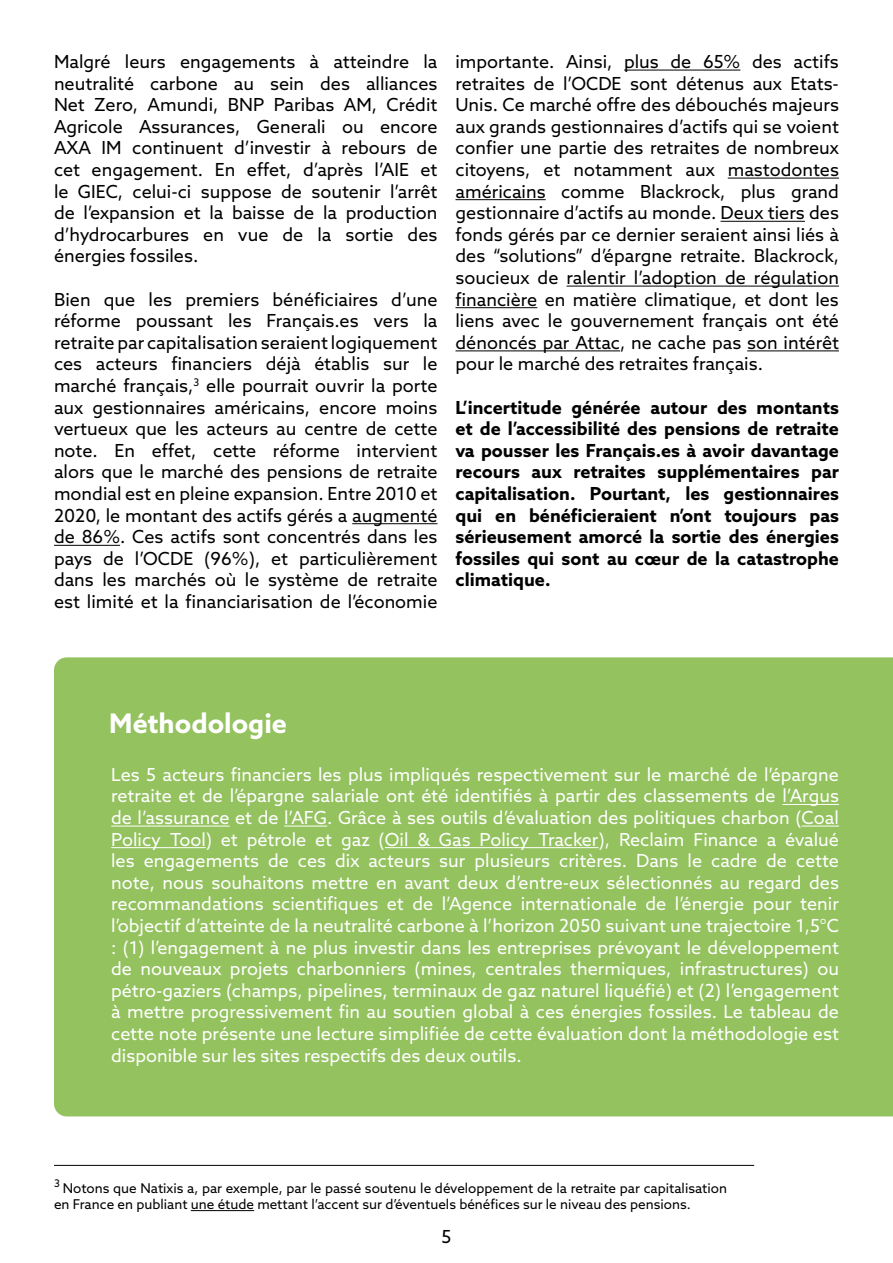
<style>
.page{position:relative;width:893px;height:1263px;background:#fff}
.page>*{position:absolute;margin:0;border:0;box-sizing:border-box;transform-origin:0 0}
.t1{font:700 27px "Azo Sans";color:#fff}
.t2{font:18px/21.6px "Azo Sans";color:#000;text-align:justify}
.t3{font:18px/21.6px "Azo Sans";color:#fff;text-align:justify}
.t4{font:700 18px/21.6px "Azo Sans";color:#000;text-align:justify}
.t5{font:13.5px/16.2px "Azo Sans";color:#000}
</style>
<div class="page">
<div style="left:54px;top:657px;width:839px;height:459px;background:#93c25e"></div>
<hr style="left:782px;top:804px;width:57px;height:1px;background:#fff">
<hr style="left:111px;top:826px;width:119px;height:1px;background:#fff">
<hr style="left:284px;top:826px;width:43px;height:1px;background:#fff">
<hr style="left:802px;top:826px;width:37px;height:1px;background:#fff">
<hr style="left:111px;top:847px;width:95px;height:1px;background:#fff">
<hr style="left:385px;top:847px;width:213px;height:1px;background:#fff">
<hr style="left:191px;top:1210px;width:63px;height:1px;background:#000">
<hr style="left:54px;top:1165px;width:700px;height:1px;background:#000">
<hr style="left:352px;top:523px;width:85px;height:1px;background:#000">
<hr style="left:54px;top:545px;width:66px;height:1px;background:#000">
<hr style="left:624px;top:70px;width:116px;height:1px;background:#000">
<hr style="left:728px;top:178px;width:111px;height:1px;background:#000">
<hr style="left:455px;top:199px;width:91px;height:1px;background:#000">
<hr style="left:721px;top:221px;width:84px;height:1px;background:#000">
<hr style="left:567px;top:286px;width:272px;height:1px;background:#000">
<hr style="left:455px;top:307px;width:82px;height:1px;background:#000">
<hr style="left:455px;top:350px;width:165px;height:1px;background:#000">
<hr style="left:747px;top:350px;width:92px;height:1px;background:#000">
<p class="t2" style="left:54px;top:51px;width:385px">Malgré leurs engagements à atteindre la neutralité carbone au sein des alliances Net Zero, Amundi, BNP Paribas AM, Crédit Agricole Assurances, Generali ou encore AXA IM continuent d’investir à rebours de cet engagement. En effet, d’après l’AIE et le GIEC, celui-ci suppose de soutenir l’arrêt de l’expansion et la baisse de la production d’hydrocarbures en vue de la sortie des énergies fossiles.</p>
<p class="t2" style="left:54px;top:288px;width:385px">Bien que les premiers bénéficiaires d’une réforme poussant les Français.es vers la retraite par capitalisation seraient logiquement ces acteurs financiers déjà établis sur le marché français,<sup>3</sup> elle pourrait ouvrir la porte aux gestionnaires américains, encore moins vertueux que les acteurs au centre de cette note. En effet, cette réforme intervient alors que le marché des pensions de retraite mondial est en pleine expansion. Entre 2010 et 2020, le montant des actifs gérés a augmenté de 86%. Ces actifs sont concentrés dans les pays de l’OCDE (96%), et particulièrement dans les marchés où le système de retraite est limité et la financiarisation de l’économie</p>
<p class="t2" style="left:455px;top:51px;width:385px">importante. Ainsi, plus de 65% des actifs retraites de l’OCDE sont détenus aux Etats-Unis. Ce marché offre des débouchés majeurs aux grands gestionnaires d’actifs qui se voient confier une partie des retraites de nombreux citoyens, et notamment aux mastodontes américains comme Blackrock, plus grand gestionnaire d’actifs au monde. Deux tiers des fonds gérés par ce dernier seraient ainsi liés à des “solutions” d’épargne retraite. Blackrock, soucieux de ralentir l’adoption de régulation financière en matière climatique, et dont les liens avec le gouvernement français ont été dénoncés par Attac, ne cache pas son intérêt pour le marché des retraites français.</p>
<p class="t4" style="left:455px;top:396px;width:385px">L’incertitude générée autour des montants et de l’accessibilité des pensions de retraite va pousser les Français.es à avoir davantage recours aux retraites supplémentaires par capitalisation. Pourtant, les gestionnaires qui en bénéficieraient n’ont toujours pas sérieusement amorcé la sortie des énergies fossiles qui sont au cœur de la catastrophe climatique.</p>
<h1 class="t1" style="left:109px;top:707px;width:179px">Méthodologie</h1>
<p class="t3" style="left:111px;top:763px;width:729px">Les 5 acteurs financiers les plus impliqués respectivement sur le marché de l’épargne retraite et de l’épargne salariale ont été identifiés à partir des classements de l’Argus de l’assurance et de l’AFG. Grâce à ses outils d’évaluation des politiques charbon (Coal Policy Tool) et pétrole et gaz (Oil &amp; Gas Policy Tracker), Reclaim Finance a évalué les engagements de ces dix acteurs sur plusieurs critères. Dans le cadre de cette note, nous souhaitons mettre en avant deux d’entre-eux sélectionnés au regard des recommandations scientifiques et de l’Agence internationale de l’énergie pour tenir l’objectif d’atteinte de la neutralité carbone à l’horizon 2050 suivant une trajectoire 1,5°C : (1) l’engagement à ne plus investir dans les entreprises prévoyant le développement de nouveaux projets charbonniers (mines, centrales thermiques, infrastructures) ou pétro-gaziers (champs, pipelines, terminaux de gaz naturel liquéfié) et (2) l’engagement à mettre progressivement fin au soutien global à ces énergies fossiles. Le tableau de cette note présente une lecture simplifiée de cette évaluation dont la méthodologie est disponible sur les sites respectifs des deux outils.</p>
<p class="t5" style="left:54px;top:1180px;width:675px"><sup>3</sup> Notons que Natixis a, par exemple, par le passé soutenu le développement de la retraite par capitalisation en France en publiant une étude mettant l’accent sur d’éventuels bénéfices sur le niveau des pensions.</p>
<p class="t2" style="left:442px;top:1225px;width:11px">5</p>
</div>
